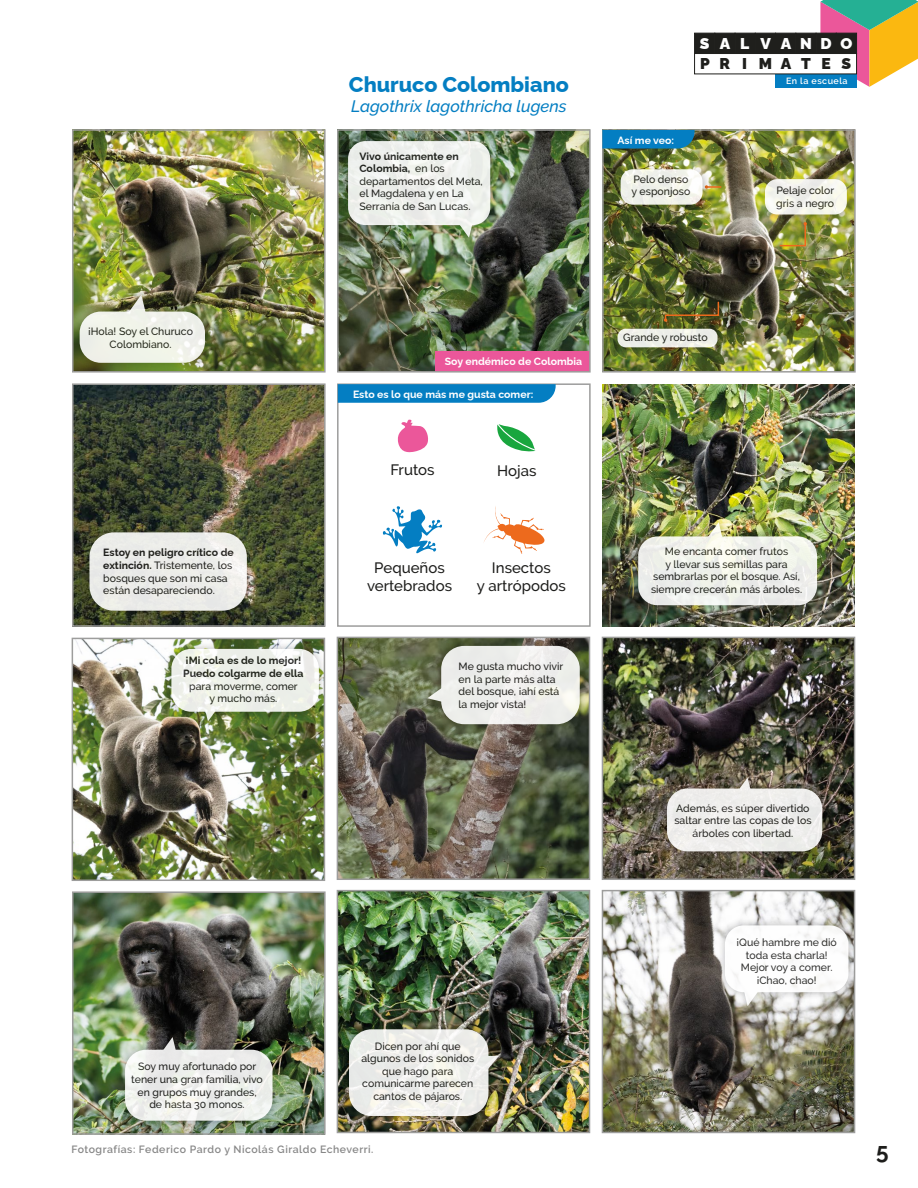
<style>
.page{position:relative;width:918px;height:1188px;background:#fff}
.page>*{position:absolute;margin:0;border:0;box-sizing:border-box;transform-origin:0 0}
.t1{font:700 22.5px "Raleway";color:#1d1d1b}
.t2{font:800 21.45px "Raleway";color:#047ec2}
.t3{font:italic 500 16.5px "Raleway";color:#047ec2}
.t4{font:900 15.6px "Raleway";letter-spacing:.625em;color:#fff}
.t5{font:900 15.6px "Raleway";letter-spacing:.675em;color:#1f1f1c}
.t6{font:500 15px/18px "Raleway";color:#1d1d1b;text-align:center}
.t7{font:500 10.5px/12.6px "Raleway";color:#1d1d1b;text-align:center}
.t8{font:700 10.5px "Raleway";color:#fff}
.t9{font:600 10.5px "Raleway";letter-spacing:.05em;color:#878787}
.t10{font:700 10.5px/12.6px "Raleway";color:#1d1d1b}
.t11{font:600 9px "Raleway";letter-spacing:.05em;color:#fff}
.s1{font-weight:700}
</style>
<div class="page">
<img style="left:605px;top:640px;width:247px;height:237px">
<div style="left:602px;top:637px;width:253px;height:243px;border:2px solid #9d9d9c"></div>
<img style="left:340px;top:893px;width:247px;height:237px">
<div style="left:337px;top:890px;width:253px;height:243px;border:2px solid #9d9d9c"></div>
<img style="left:605px;top:893px;width:247px;height:237px">
<div style="left:602px;top:890px;width:253px;height:243px;border:2px solid #9d9d9c"></div>
<img style="left:75px;top:386px;width:248px;height:238px">
<div style="left:72px;top:383px;width:254px;height:244px;border:2px solid #9d9d9c"></div>
<img style="left:605px;top:132px;width:248px;height:238px">
<div style="left:602px;top:129px;width:254px;height:244px;border:2px solid #9d9d9c"></div>
<img style="left:611px;top:322px;width:118px;height:37px">
<div style="left:618px;top:329px;width:100px;height:18px;background:#edeee8;border-radius:8px"></div>
<svg style="left:714px;top:185px;width:7px;height:4px"></svg>
<img style="left:75px;top:132px;width:248px;height:238px">
<div style="left:72px;top:129px;width:254px;height:244px;border:2px solid #9d9d9c"></div>
<img style="left:340px;top:132px;width:248px;height:238px">
<div style="left:435px;top:351px;width:155px;height:21px;background:#eb579a"></div>
<div style="left:337px;top:129px;width:254px;height:244px;border:2px solid #9d9d9c"></div>
<img style="left:72px;top:284px;width:144px;height:89px">
<div style="left:80px;top:312px;width:125px;height:51px;background:#f0f3e9;border-radius:21px"></div>
<svg style="left:127px;top:295px;width:19px;height:19px"></svg>
<img style="left:338px;top:131px;width:163px;height:117px">
<div style="left:348px;top:141px;width:142px;height:84px;background:#eef0ed;border-radius:17px"></div>
<svg style="left:455px;top:218px;width:19px;height:20px"></svg>
<div style="left:337px;top:383px;width:254px;height:244px;border:2px solid #9d9d9c"></div>
<img style="left:340px;top:640px;width:247px;height:237px">
<div style="left:337px;top:637px;width:253px;height:243px;border:2px solid #9d9d9c"></div>
<img style="left:75px;top:894px;width:248px;height:238px">
<div style="left:72px;top:891px;width:254px;height:244px;border:2px solid #9d9d9c"></div>
<img style="left:75px;top:641px;width:247px;height:237px">
<div style="left:72px;top:638px;width:253px;height:243px;border:2px solid #9d9d9c"></div>
<img style="left:603px;top:384px;width:252px;height:242px">
<svg style="left:820px;top:0;width:98px;height:87px;background:#c4a96a"></svg>
<div style="left:776px;top:74px;width:81px;height:14px;background:#047ec2"></div>
<div style="left:694px;top:33px;width:21px;height:21px;background:#1f1f1c;border:1px solid #1f1f1c"></div>
<div style="left:714px;top:33px;width:21px;height:21px;background:#1f1f1c;border:1px solid #1f1f1c"></div>
<div style="left:735px;top:33px;width:21px;height:21px;background:#1f1f1c;border:1px solid #1f1f1c"></div>
<div style="left:755px;top:33px;width:21px;height:21px;background:#1f1f1c;border:1px solid #1f1f1c"></div>
<div style="left:775px;top:33px;width:21px;height:21px;background:#1f1f1c;border:1px solid #1f1f1c"></div>
<div style="left:795px;top:33px;width:21px;height:21px;background:#1f1f1c;border:1px solid #1f1f1c"></div>
<div style="left:816px;top:33px;width:21px;height:21px;background:#1f1f1c"></div>
<div style="left:836px;top:33px;width:21px;height:21px;background:#1f1f1c"></div>
<div style="left:694px;top:53px;width:163px;height:21px;background:#fff;border:1px solid #1f1f1c"></div>
<img style="left:614px;top:162px;width:100px;height:54px">
<svg style="left:621px;top:169px;width:82px;height:36px;fill:#eff1e9"></svg>
<img style="left:758px;top:172px;width:98px;height:54px">
<div style="left:765px;top:179px;width:82px;height:36px;background:#f5f6ec;border-radius:12px"></div>
<img style="left:715px;top:915px;width:141px;height:102px">
<div style="left:725px;top:925px;width:123px;height:67px;background:#fff;border-radius:19px"></div>
<svg style="left:743px;top:992px;width:19px;height:14px"></svg>
<img style="left:115px;top:1027px;width:168px;height:104px">
<div style="left:125px;top:1050px;width:148px;height:71px;background:linear-gradient(to right,#f0f1ee,#eceeeb);border-radius:21px"></div>
<svg style="left:159px;top:1037px;width:18px;height:13px"></svg>
<img style="left:339px;top:1019px;width:170px;height:107px">
<div style="left:349px;top:1029px;width:139px;height:87px;background:linear-gradient(to bottom,#edeeea,#f0efec);border-radius:23px"></div>
<svg style="left:475px;top:1056px;width:24px;height:15px"></svg>
<img style="left:161px;top:639px;width:165px;height:93px">
<svg style="left:203px;top:712px;width:19px;height:9px"></svg>
<svg style="left:171px;top:649px;width:148px;height:63px;fill:#edf0e9"></svg>
<img style="left:657px;top:767px;width:176px;height:95px">
<div style="left:667px;top:789px;width:155px;height:62px;background:#eeeeec;border-radius:20px"></div>
<svg style="left:734px;top:778px;width:18px;height:11px"></svg>
<img style="left:628px;top:512px;width:200px;height:104px">
<div style="left:638px;top:536px;width:179px;height:69px;background:linear-gradient(to bottom,#f3f4ec,#ebeceb);border-radius:19px"></div>
<svg style="left:705px;top:522px;width:18px;height:20px"></svg>
<svg style="left:602px;top:130px;width:93px;height:19px;background:#0b7db8"></svg>
<svg style="left:664px;top:300px;width:56px;height:22px"></svg>
<svg style="left:778px;top:222px;width:29px;height:25px"></svg>
<svg style="left:338px;top:384px;width:218px;height:19px;background:#0c82c3"></svg>
<img style="left:79px;top:522px;width:178px;height:99px">
<div style="left:89px;top:532px;width:158px;height:79px;background:#ecece9;border-radius:25px"></div>
<img style="left:417px;top:636px;width:173px;height:99px">
<div style="left:441px;top:646px;width:139px;height:78px;background:#edeeeb;border-radius:23px"></div>
<svg style="left:427px;top:684px;width:15px;height:19px"></svg>
<svg style="left:397px;top:419px;width:31px;height:34px"></svg>
<svg style="left:497px;top:424px;width:39px;height:28px"></svg>
<svg style="left:484px;top:506px;width:61px;height:48px"></svg>
<svg style="left:383px;top:506px;width:59px;height:47px"></svg>
<h2 class="t2" style="left:349px;top:67px;width:221px">Churuco Colombiano</h2>
<h3 class="t3" style="left:351px;top:96px;width:217px">Lagothrix lagothricha lugens</h3>
<p class="t7" style="left:359px;top:150px;width:125px;text-align:left"><span class="s1">Vivo únicamente en<br>Colombia,</span> en los departamentos del Meta, el Magdalena y en La<br>Serranía de San Lucas.</p>
<h3 class="t4" style="left:700px;top:31px;width:154px">SALVANDO</h3>
<h3 class="t5" style="left:700px;top:51px;width:153px">PRIMATES</h3>
<p class="t11" style="left:786px;top:76px;width:63px">En la escuela</p>
<p class="t8" style="left:618px;top:131px;width:58px">Así me veo:</p>
<p class="t7" style="left:632px;top:173px;width:60px;text-align:left">Pelo denso y esponjoso</p>
<p class="t7" style="left:776px;top:184px;width:60px;text-align:left">Pelaje color gris a negro</p>
<p class="t7" style="left:88px;top:325px;width:106px">¡Hola! Soy el Churuco<br>Colombiano.</p>
<p class="t7" style="left:103px;top:546px;width:132px;text-align:left"><span class="s1">Estoy en peligro crítico de extinción.</span> Tristemente, los bosques que son mi casa están desapareciendo.</p>
<p class="t10" style="left:183px;top:653px;width:122px">¡Mi cola es de lo mejor!<br>Puedo colgarme de ella</p>
<p class="t7" style="left:189px;top:680px;width:110px">para moverme, comer y mucho más.</p>
<p class="t8" style="left:445px;top:353px;width:139px">Soy endémico de Colombia</p>
<p class="t8" style="left:353px;top:386px;width:182px">Esto es lo que más me gusta comer:</p>
<h3 class="t6" style="left:390px;top:460px;width:46px">Frutos</h3>
<h3 class="t6" style="left:497px;top:462px;width:41px">Hojas</h3>
<h3 class="t6" style="left:367px;top:559px;width:87px">Pequeños vertebrados</h3>
<h3 class="t6" style="left:477px;top:559px;width:91px">Insectos<br>y artrópodos</h3>
<p class="t7" style="left:459px;top:660px;width:106px;text-align:left">Me gusta mucho vivir en la parte más alta del bosque, ¡ahí está la mejor vista!</p>
<p class="t7" style="left:131px;top:1060px;width:133px">Soy muy afortunado por tener una gran familia, vivo en grupos muy grandes, de hasta 30 monos.</p>
<p class="t7" style="left:361px;top:1040px;width:114px">Dicen por ahí que algunos de los sonidos que hago para comunicarme parecen cantos de pájaros.</p>
<p class="t9" style="left:71px;top:1143px;width:304px">Fotografías: Federico Pardo y Nicolás Giraldo Echeverri.</p>
<p class="t7" style="left:623px;top:331px;width:86px">Grande y robusto</p>
<p class="t7" style="left:651px;top:545px;width:153px">Me encanta comer frutos<br>y llevar sus semillas para sembrarlas por el bosque. Así, siempre crecerán más árboles.</p>
<p class="t7" style="left:674px;top:802px;width:139px">Además, es súper divertido saltar entre las copas de los árboles con libertad.</p>
<p class="t7" style="left:736px;top:936px;width:102px">¡Qué hambre me dió toda esta charla!<br>Mejor voy a comer. ¡Chao, chao!</p>
<h1 class="t1" style="left:876px;top:1133px;width:14px">5</h1>
</div>
